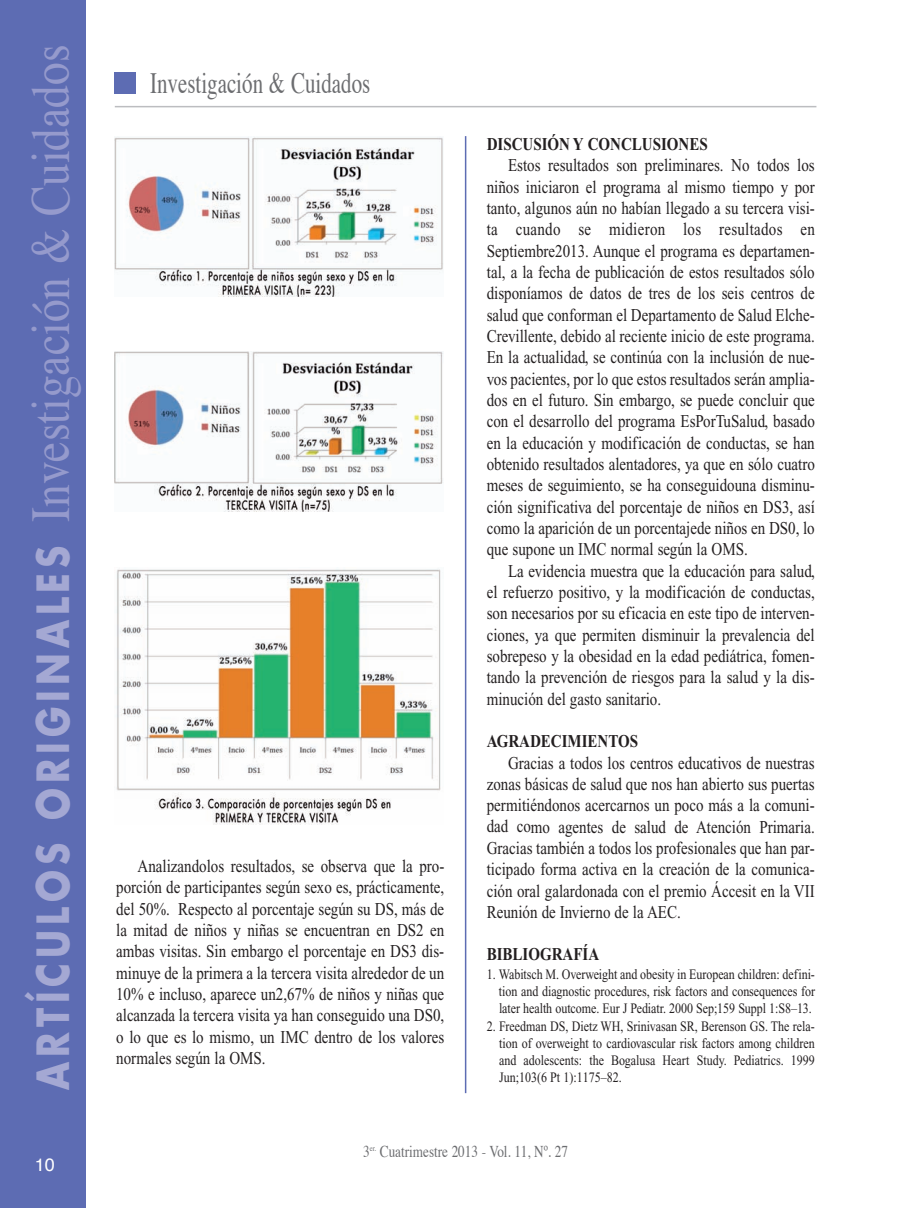
<style>
.page{position:relative;width:910px;height:1208px;background:#fff}
.page>*{position:absolute;margin:0;border:0;box-sizing:border-box;transform-origin:0 0}
.t1{font:54.6px "Times";color:#959acc;scale:.83 1}
.t2{font:700 43.2px "Futura";letter-spacing:.135em;color:#a4a8d3;scale:.83 1}
.t3{font:29.4px "Times";color:#6c6d70;scale:.71 1}
.t4{font:18px/21.3px "Times New Roman";color:#231f20;text-align:justify;scale:.83 1}
.t5{font:700 18px "Times New Roman";color:#231f20;scale:.83 1}
.t6{font:18px "Helvetica";color:#fff}
.t7{font:16.5px "Times";color:#6c6d70;scale:.8 1}
.t8{font:14.4px/17.1px "Times New Roman";letter-spacing:-.005em;color:#231f20;text-align:justify;scale:.83 1}
</style>
<div class="page">
<div style="left:0;top:0;width:85px;height:1208px;background:#5d6cb3"></div>
<div style="left:115px;top:72px;width:21px;height:22px;background:#5d6cb3"></div>
<hr style="left:115px;top:106px;width:701px;height:1px;background:#bcbdc0">
<hr style="left:465px;top:136px;width:1px;height:957px;background:#5d6cb3">
<img style="left:115px;top:137px;width:328px;height:159px">
<img style="left:115px;top:351px;width:328px;height:161px">
<img style="left:116px;top:569px;width:325px;height:255px">
<h1 class="t1" style="left:28px;top:522px;width:577px;rotate:-90deg">Investigación &amp; Cuidados</h1>
<h2 class="t2" style="left:33px;top:1090px;width:657px;rotate:-90deg">ARTÍCULOS ORIGINALES</h2>
<p class="t6" style="left:35px;top:1157px;width:22px">10</p>
<h3 class="t3" style="left:150px;top:71px;width:312px">Investigación &amp; Cuidados</h3>
<p class="t4" style="left:116px;top:857px;width:397px;text-indent:21px">Analizandolos resultados, se observa que la pro&shy;porción de participantes según sexo es, prácticamente, del 50%. Respecto al porcentaje según su DS, más de la mitad de niños y niñas se encuentran en DS2 en ambas visitas. Sin embargo el porcentaje en DS3 dis&shy;minuye de la primera a la tercera visita alrededor de un 10% e incluso, aparece un2,67% de niños y niñas que alcanzada la tercera visita ya han conseguido una DS0, o lo que es lo mismo, un IMC dentro de los valores normales según la OMS.</p>
<p class="t5" style="left:487px;top:138px;width:268px">DISCUSIÓN Y CONCLUSIONES</p>
<p class="t4" style="left:487px;top:156px;width:397px;text-indent:21px">Estos resultados son preliminares. No todos los niños iniciaron el programa al mismo tiempo y por tanto, algunos aún no habían llegado a su tercera visi&shy;ta cuando se midieron los resultados en Septiembre2013. Aunque el programa es departamen&shy;tal, a la fecha de publicación de estos resultados sólo disponíamos de datos de tres de los seis centros de salud que conforman el Departamento de Salud Elche-Crevillente, debido al reciente inicio de este programa.<br>En la actualidad, se continúa con la inclusión de nue&shy;vos pacientes, por lo que estos resultados serán amplia&shy;dos en el futuro. Sin embargo, se puede concluir que con el desarrollo del programa EsPorTuSalud, basado en la educación y modificación de conductas, se han obtenido resultados alentadores, ya que en sólo cuatro meses de seguimiento, se ha conseguidouna disminu&shy;ción significativa del porcentaje de niños en DS3, así como la aparición de un porcentajede niños en DS0, lo que supone un IMC normal según la OMS.</p>
<p class="t4" style="left:487px;top:561px;width:397px;text-indent:21px">La evidencia muestra que la educación para salud, el refuerzo positivo, y la modificación de conductas, son necesarios por su eficacia en este tipo de interven&shy;ciones, ya que permiten disminuir la prevalencia del sobrepeso y la obesidad en la edad pediátrica, fomen&shy;tando la prevención de riesgos para la salud y la dis&shy;minución del gasto sanitario.</p>
<p class="t5" style="left:487px;top:735px;width:184px">AGRADECIMIENTOS</p>
<p class="t4" style="left:487px;top:753px;width:397px;text-indent:21px">Gracias a todos los centros educativos de nuestras zonas básicas de salud que nos han abierto sus puertas permitiéndonos acercarnos un poco más a la comuni&shy;dad como agentes de salud de Atención Primaria.<br>Gracias también a todos los profesionales que han par&shy;ticipado forma activa en la creación de la comunica&shy;ción oral galardonada con el premio Áccesit en la VII Reunión de Invierno de la AEC.</p>
<p class="t5" style="left:487px;top:948px;width:137px">BIBLIOGRAFÍA</p>
<p class="t8" style="left:499px;top:967px;width:382px;text-indent:-12px">1. Wabitsch M. Overweight and obesity in European children: defini&shy;tion and diagnostic procedures, risk factors and consequences for later health outcome. Eur J Pediatr. 2000 Sep;159 Suppl 1:S8–13.</p>
<p class="t8" style="left:499px;top:1018px;width:382px;text-indent:-12px">2. Freedman DS, Dietz WH, Srinivasan SR, Berenson GS. The rela&shy;tion of overweight to cardiovascular risk factors among children and adolescents: the Bogalusa Heart Study. Pediatrics. 1999<br>Jun;103(6 Pt 1):1175–82.</p>
<p class="t7" style="left:363px;top:1144px;width:257px">3<sup>er.</sup> Cuatrimestre 2013 - Vol. 11, Nº. 27</p>
</div>
